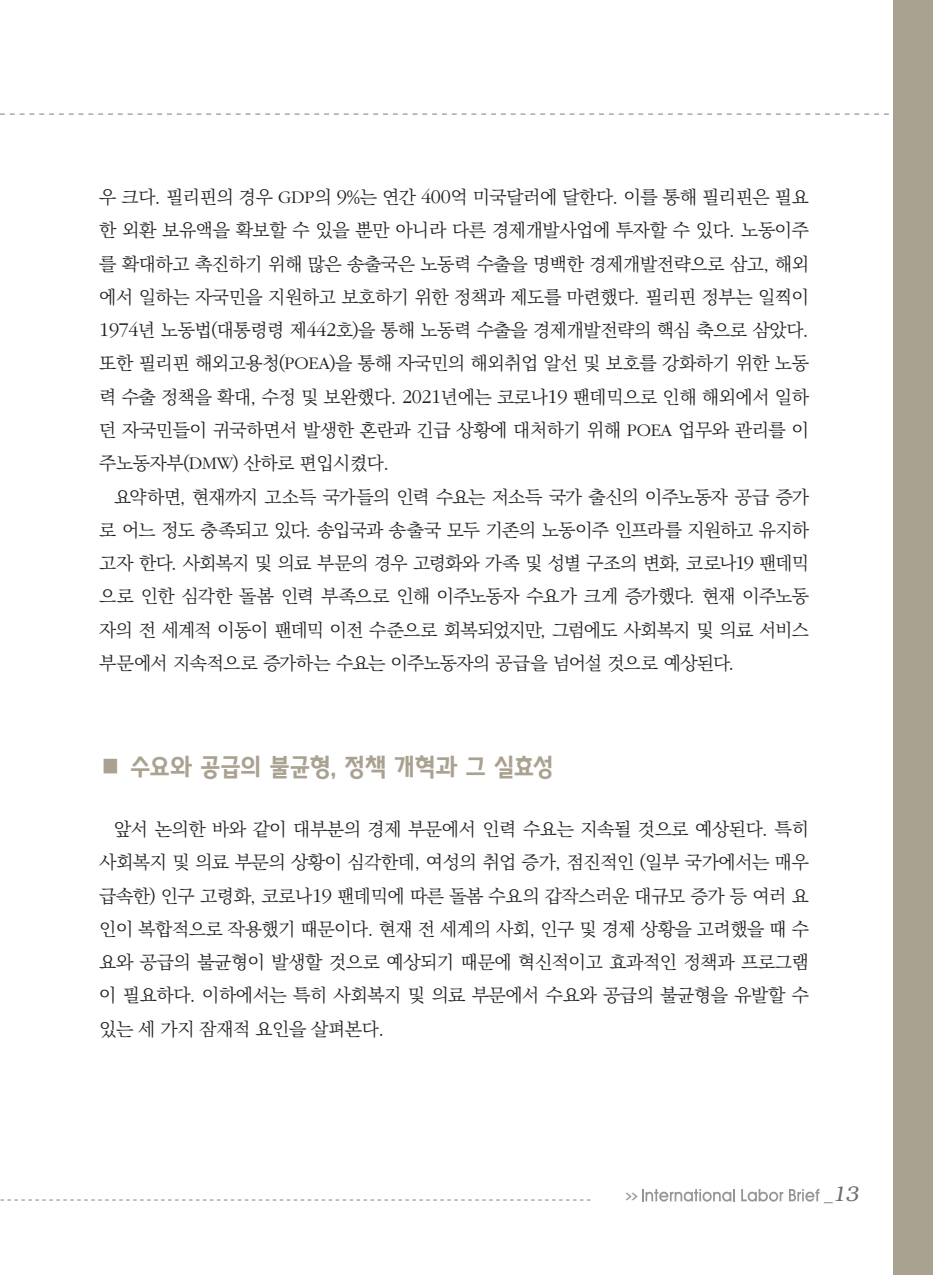
<style>
.page{position:relative;width:933px;height:1275px;background:#fff}
.page>*{position:absolute;margin:0;border:0;box-sizing:border-box;transform-origin:0 0}
.서론{font:24.5px "KBI Zfor SM Esgo H";letter-spacing:-.03em;color:#aaa291}
.t1{font:italic 300 21px "Bookman";color:#6c6d70}
.본문{font:18.38px/33.2px "Ko Pub World Batang PL";letter-spacing:-.02em;color:#231f20;text-align:justify}
.t2{font:700 7.88px "Ko Pub Dotum";color:#939598;scale:2 1}
.s1{font-family:"ITC Garamond Std";font-weight:300}
.s2{font-family:"ITC Garamond Std";font-weight:300;font-size:20.3px}
.s3{font-family:"Helvetica";font-weight:400;font-style:normal;font-size:17.5px}
</style>
<div class="page">
<svg style="left:0;top:113px;width:889px;height:2px"></svg>
<div style="left:893px;top:0;width:40px;height:1275px;background:#aaa291"></div>
<svg style="left:0;top:1199px;width:590px;height:1px"></svg>
<svg style="left:642px;top:1189px;width:93px;height:13px"></svg>
<svg style="left:741px;top:1189px;width:42px;height:13px"></svg>
<svg style="left:789px;top:1189px;width:30px;height:12px"></svg>
<p class="본문" style="left:99px;top:181px;width:711px">우 크다. 필리핀의 경우 <span class="s1">GDP</span>의 <span class="s2">9</span>%는 연간 <span class="s2">400</span>억 미국달러에 달한다. 이를 통해 필리핀은 필요 한 외환 보유액을 확보할 수 있을 뿐만 아니라 다른 경제개발사업에 투자할 수 있다. 노동이주 를 확대하고 촉진하기 위해 많은 송출국은 노동력 수출을 명백한 경제개발전략으로 삼고, 해외 에서 일하는 자국민을 지원하고 보호하기 위한 정책과 제도를 마련했다. 필리핀 정부는 일찍이 <span class="s2">1974</span>년 노동법(대통령령 제<span class="s2">442</span>호)을 통해 노동력 수출을 경제개발전략의 핵심 축으로 삼았다. 또한 필리핀 해외고용청(<span class="s1">POEA</span>)을 통해 자국민의 해외취업 알선 및 보호를 강화하기 위한 노동 력 수출 정책을 확대, 수정 및 보완했다. <span class="s2">2021</span>년에는 코로나<span class="s2">19</span> 팬데믹으로 인해 해외에서 일하 던 자국민들이 귀국하면서 발생한 혼란과 긴급 상황에 대처하기 위해 <span class="s1">POEA</span> 업무와 관리를 이 주노동자부(<span class="s1">DMW</span>) 산하로 편입시켰다.</p>
<p class="본문" style="left:99px;top:480px;width:711px;text-indent:15px">요약하면, 현재까지 고소득 국가들의 인력 수요는 저소득 국가 출신의 이주노동자 공급 증가 로 어느 정도 충족되고 있다. 송입국과 송출국 모두 기존의 노동이주 인프라를 지원하고 유지하 고자 한다. 사회복지 및 의료 부문의 경우 고령화와 가족 및 성별 구조의 변화, 코로나<span class="s2">19</span> 팬데믹 으로 인한 심각한 돌봄 인력 부족으로 인해 이주노동자 수요가 크게 증가했다. 현재 이주노동 자의 전 세계적 이동이 팬데믹 이전 수준으로 회복되었지만, 그럼에도 사회복지 및 의료 서비스 부문에서 지속적으로 증가하는 수요는 이주노동자의 공급을 넘어설 것으로 예상된다.</p>
<p class="서론" style="left:99px;top:752px;width:456px">■ 수요와 공급의 불균형, 정책 개혁과 그 실효성</p>
<p class="본문" style="left:99px;top:813px;width:711px;text-indent:15px">앞서 논의한 바와 같이 대부분의 경제 부문에서 인력 수요는 지속될 것으로 예상된다. 특히 사회복지 및 의료 부문의 상황이 심각한데, 여성의 취업 증가, 점진적인 (일부 국가에서는 매우 급속한) 인구 고령화, 코로나<span class="s2">19</span> 팬데믹에 따른 돌봄 수요의 갑작스러운 대규모 증가 등 여러 요 인이 복합적으로 작용했기 때문이다. 현재 전 세계의 사회, 인구 및 경제 상황을 고려했을 때 수 요와 공급의 불균형이 발생할 것으로 예상되기 때문에 혁신적이고 효과적인 정책과 프로그램 이 필요하다. 이하에서는 특히 사회복지 및 의료 부문에서 수요와 공급의 불균형을 유발할 수 있는 세 가지 잠재적 요인을 살펴본다.</p>
<p class="t2" style="left:625px;top:1192px;width:8px">&gt;&gt;</p>
<p class="t1" style="left:824px;top:1182px;width:36px"><span class="s3">_</span>13</p>
</div>
